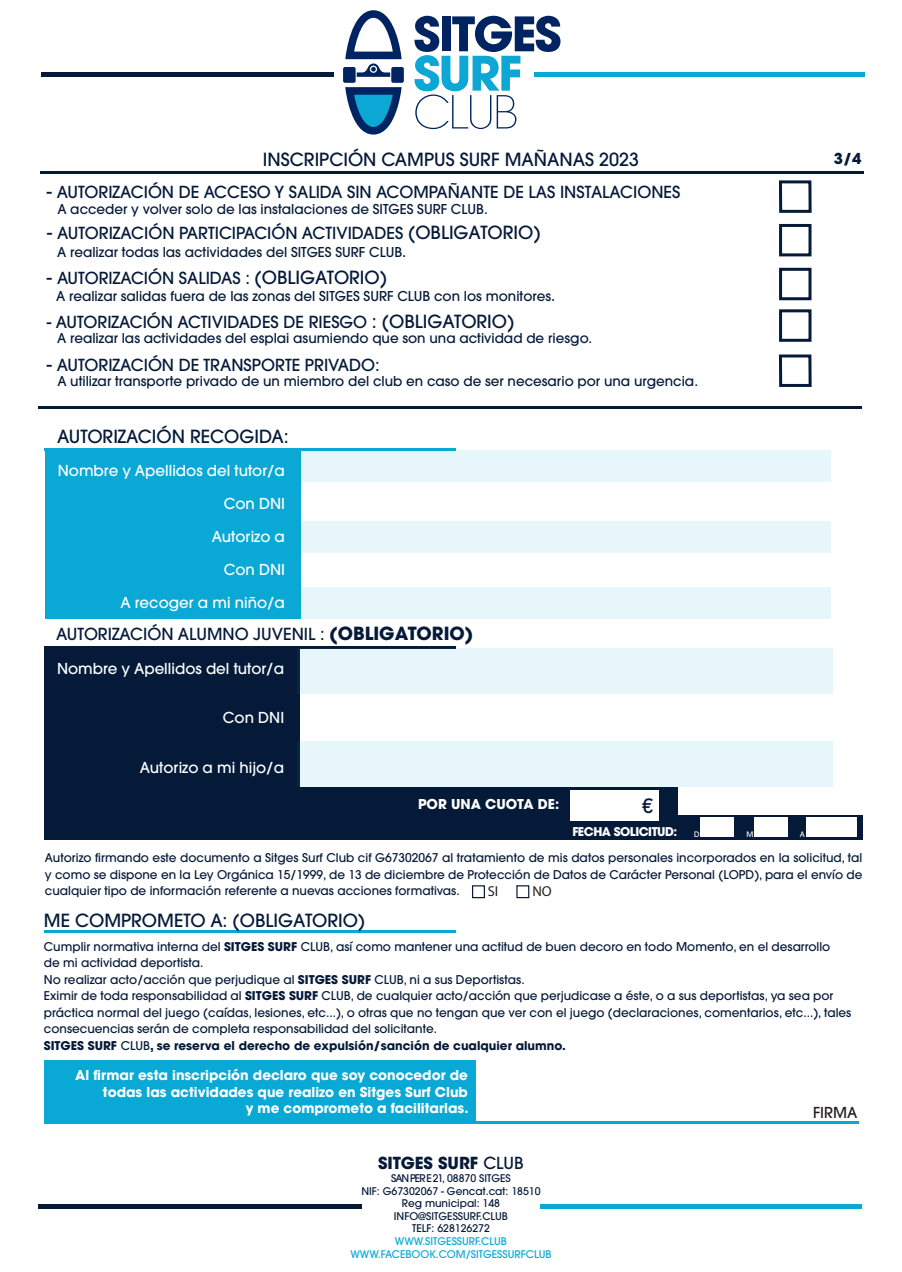
<style>
.page{position:relative;width:902px;height:1272px;background:#fff}
.page>*{position:absolute;margin:0;border:0;box-sizing:border-box;transform-origin:0 0}
.t1{font:500 19.5px "Avant Garde LT";color:#051a39}
.t2{font:500 18px "Avant Garde LT";color:#051a39}
.t3{font:500 16.5px "Avant Garde LT";color:#051a39}
.t4{font:700 16.5px "ITC Avant Garde Std";color:#051a39}
.t5{font:500 15px "Avant Garde LT";color:#fff}
.t6{font:500 15px "Avant Garde LT";color:#231f20}
.t7{font:700 15px "Avant Garde LT";color:#051a39}
.t8{font:14.4px "Myriad Pro";color:#231f20}
.t9{font:500 13.5px "Avant Garde LT";color:#051a39}
.t10{font:700 13.5px/16.5px "Avant Garde LT";color:#fff;text-align:right}
.t11{font:500 12px/16.5px "Avant Garde LT";color:#051a39}
.t12{font:700 12px "Avant Garde LT";letter-spacing:-.04em;color:#fff}
.t13{font:500 10.5px/12.6px "Avant Garde LT";color:#051a39;text-align:center}
.t14{font:500 10.5px/12.6px "Avant Garde LT";color:#09a8d5;text-align:center}
.t15{font:500 7.5px "Avant Garde LT";color:#fff}
.s1{font-size:18px}
.s2{font-size:15px}
.s3{font-weight:700;font-size:18px}
.s4{font-weight:700}
.s5{font-family:"Avant Garde LT";font-weight:500}
</style>
<div class="page">
<hr style="left:38px;top:1204px;width:324px;height:4px;background:#051a39">
<hr style="left:540px;top:1204px;width:321px;height:4px;background:#09a8d5">
<hr style="left:45px;top:448px;width:411px;height:2px;background:#09a8d5">
<div style="left:45px;top:448px;width:255px;height:171px;background:#09a8d5"></div>
<div style="left:300px;top:449px;width:530px;height:32px;background:#e6f6fa"></div>
<hr style="left:41px;top:73px;width:292px;height:4px;background:#051a39">
<hr style="left:534px;top:73px;width:330px;height:4px;background:#09a8d5">
<svg style="left:414px;top:16px;width:146px;height:113px"></svg>
<svg style="left:345px;top:87px;width:57px;height:48px"></svg>
<svg style="left:343px;top:10px;width:61px;height:67px"></svg>
<div style="left:343px;top:67px;width:12px;height:16px;background:#002461;border-radius:2px"></div>
<div style="left:391px;top:67px;width:13px;height:16px;background:#002461;border-radius:2px"></div>
<div style="left:44px;top:648px;width:256px;height:138px;background:#051a39"></div>
<hr style="left:44px;top:646px;width:411px;height:2px;background:#051a39">
<div style="left:297px;top:648px;width:535px;height:45px;background:#e6f6fa"></div>
<div style="left:297px;top:741px;width:535px;height:45px;background:#e6f6fa"></div>
<div style="left:44px;top:786px;width:633px;height:53px;background:#051a39"></div>
<div style="left:624px;top:814px;width:238px;height:25px;background:#051a39"></div>
<div style="left:570px;top:790px;width:88px;height:30px;background:#fff"></div>
<div style="left:700px;top:817px;width:34px;height:19px;background:#fff"></div>
<div style="left:754px;top:817px;width:33px;height:19px;background:#fff"></div>
<div style="left:806px;top:817px;width:50px;height:19px;background:#fff"></div>
<div style="left:779px;top:309px;width:32px;height:33px;border:3px solid #051a39"></div>
<div style="left:779px;top:268px;width:32px;height:32px;border:3px solid #051a39"></div>
<div style="left:778px;top:180px;width:33px;height:33px;border:3px solid #051a39"></div>
<div style="left:779px;top:224px;width:32px;height:32px;border:3px solid #051a39"></div>
<hr style="left:40px;top:171px;width:823px;height:2px;background:#051a39">
<div style="left:778px;top:354px;width:33px;height:33px;border:3px solid #051a39"></div>
<hr style="left:38px;top:407px;width:823px;height:2px;background:#051a39">
<div style="left:44px;top:1059px;width:431px;height:64px;background:#09a8d5"></div>
<hr style="left:475px;top:1121px;width:383px;height:2px;background:#09a8d5">
<hr style="left:44px;top:930px;width:411px;height:2px;background:#09a8d5">
<div style="left:300px;top:587px;width:530px;height:32px;background:#e6f6fa"></div>
<div style="left:300px;top:520px;width:530px;height:32px;background:#e6f6fa"></div>
<div style="left:516px;top:885px;width:13px;height:13px;border:1px solid #051a39"></div>
<div style="left:472px;top:885px;width:13px;height:13px;border:1px solid #051a39"></div>
<h2 class="t2" style="left:263px;top:148px;width:377px">INSCRIPCIÓN CAMPUS SURF MAÑANAS 2023</h2>
<h3 class="t3" style="left:47px;top:182px;width:635px"><span class="s1">-</span> AUTORIZACIÓN DE ACCESO Y SALIDA SIN ACOMPAÑANTE DE LAS INSTALACIONES</h3>
<p class="t9" style="left:57px;top:200px;width:432px">A acceder y volver solo de las instalaciones de SITGES SURF CLUB.</p>
<h3 class="t3" style="left:47px;top:223px;width:495px"><span class="s1">-</span> AUTORIZACIÓN PARTICIPACIÓN ACTIVIDADES <span class="s1">(OBLIGATORIO)</span></h3>
<p class="t9" style="left:57px;top:244px;width:351px">A realizar todas las actividades del SITGES SURF CLUB<span class="s2">.</span></p>
<h3 class="t3" style="left:47px;top:268px;width:341px"><span class="s1">-</span> AUTORIZACIÓN SALIDAS : <span class="s1">(OBLIGATORIO)</span></h3>
<p class="t9" style="left:56px;top:288px;width:500px">A realizar salidas fuera de las zonas del SITGES SURF CLUB con los monitores<span class="s2">.</span></p>
<h3 class="t3" style="left:47px;top:312px;width:469px">- AUTORIZACIÓN ACTIVIDADES DE RIESGO <span class="s1">: (OBLIGATORIO)</span></h3>
<p class="t9" style="left:57px;top:330px;width:536px">A realizar las actividades del esplai asumiendo que son una actividad de riesgo.</p>
<h3 class="t3" style="left:47px;top:354px;width:334px"><span class="s1">-</span> AUTORIZACIÓN DE TRANSPORTE PRIVADO:</h3>
<p class="t9" style="left:57px;top:373px;width:642px">A utilizar transporte privado de un miembro del club en caso de ser necesario por una urgencia.</p>
<h2 class="t2" style="left:57px;top:425px;width:233px">AUTORIZACIÓN RECOGIDA:</h2>
<p class="t5" style="left:58px;top:461px;width:229px">Nombre y Apellidos del tutor/a</p>
<p class="t5" style="left:224px;top:494px;width:63px">Con DNI</p>
<p class="t5" style="left:212px;top:527px;width:75px">Autorizo a</p>
<p class="t5" style="left:224px;top:560px;width:63px">Con DNI</p>
<p class="t5" style="left:120px;top:593px;width:166px">A recoger a mi niño/a</p>
<h3 class="t3" style="left:56px;top:624px;width:418px">AUTORIZACIÓN ALUMNO JUVENIL : <span class="s3">(OBLIGATORIO)</span></h3>
<p class="t5" style="left:57px;top:658px;width:229px">Nombre y Apellidos del tutor/a</p>
<p class="t5" style="left:223px;top:708px;width:63px">Con DNI</p>
<p class="t5" style="left:140px;top:757px;width:146px">Autorizo a mi hijo/a</p>
<p class="t10" style="left:418px;top:795px;width:143px">POR UNA CUOTA DE:</p>
<h1 class="t1" style="left:642px;top:793px;width:12px">€</h1>
<p class="t12" style="left:572px;top:823px;width:106px">FECHA SOLICITUD:</p>
<p class="t15" style="left:694px;top:829px;width:7px">D</p>
<p class="t15" style="left:746px;top:829px;width:9px">M</p>
<p class="t15" style="left:799px;top:829px;width:7px">A</p>
<p class="t7" style="left:833px;top:149px;width:29px">3/4</p>
<p class="t11" style="left:45px;top:849px;width:819px;text-align:justify">Autorizo firmando este documento a Sitges Surf Club cif G67302067 al tratamiento de mis datos personales incorporados en la solicitud, tal y como se dispone en la Ley Orgánica 15/1999, de 13 de diciembre de Protección de Datos de Carácter Personal (LOPD), para el envío de cualquier tipo de información referente a nuevas acciones formativas.</p>
<p class="t8" style="left:487px;top:882px;width:12px">SI</p>
<p class="t8" style="left:532px;top:882px;width:21px">NO</p>
<h2 class="t2" style="left:44px;top:909px;width:323px">ME COMPROMETO A: (OBLIGATORIO)</h2>
<p class="t11" style="left:44px;top:937px;width:808px">Cumplir normativa interna del <span class="s4">SITGES SURF</span> CLUB, así como mantener una actitud de buen decoro en todo Momento, en el desarrollo<br>de mi actividad deportista.<br>No realizar acto/acción que perjudique al <span class="s4">SITGES SURF</span> CLUB, ni a sus Deportistas.<br>Eximir de toda responsabilidad al <span class="s4">SITGES SURF</span> CLUB, de cualquier acto/acción que perjudicase a éste, o a sus deportistas, ya sea por práctica normal del juego (caídas, lesiones, etc...), o otras que no tengan que ver con el juego (declaraciones, comentarios, etc...), tales consecuencias serán de completa responsabilidad del solicitante.<br><span class="s4">SITGES SURF</span> CLUB<span class="s4">, se reserva el derecho de expulsión/sanción de cualquier alumno.</span></p>
<p class="t10" style="left:75px;top:1066px;width:395px">Al firmar esta inscripción declaro que soy conocedor de todas las actividades que realizo en Sitges Surf Club<br>y me comprometo a facilitarlas.</p>
<h3 class="t4" style="left:378px;top:1152px;width:147px">SITGES SURF <span class="s5">CLUB</span></h3>
<p class="t13" style="left:361px;top:1171px;width:180px">SAN PER E 21, 08870 SITGES<br>NIF: G67302067 - Gencat.cat: 18510<br>Reg municipal: 148<br>INFO@SITGESSURF.CLUB<br>TELF: 628126272</p>
<p class="t14" style="left:350px;top:1234px;width:203px">WWW.SITGESSURF.CLUB<br>WWW.FACEBOOK.COM/SITGESSURFCLUB</p>
<p class="t6" style="left:813px;top:1103px;width:46px">FIRMA</p>
</div>
